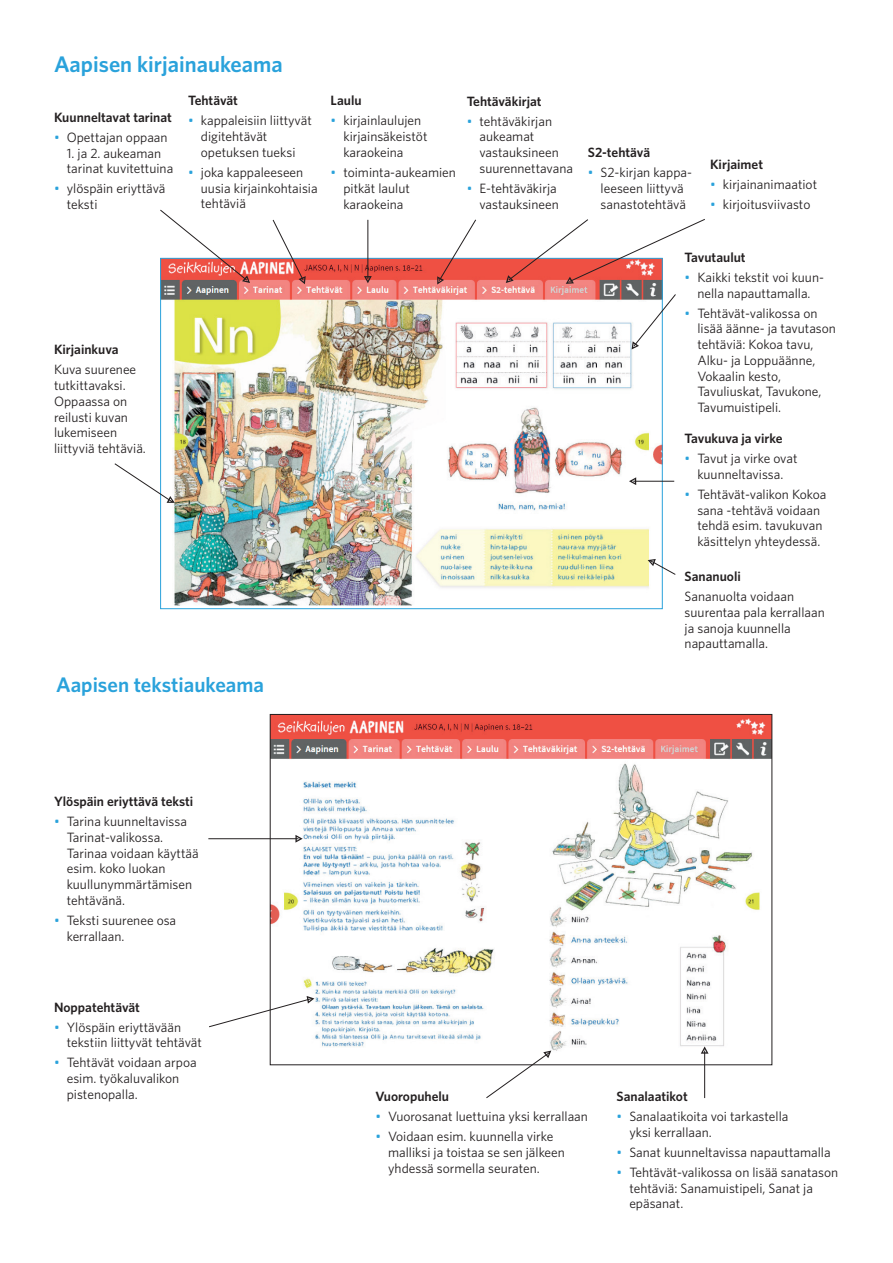
<style>
.page{position:relative;width:893px;height:1263px;background:#fff}
.page>*{position:absolute;margin:0;border:0;box-sizing:border-box;transform-origin:0 0}
.t1{font:600 22.5px "Whitney";color:#2aa2db}
.t2{font:600 21px "Whitney";color:#2aa2db}
.t3{font:13.5px/15.8px "Whitney";color:#231f20}
.t4{font:600 13.5px "Whitney";color:#231f20}
.s1{color:#2aa2db}
</style>
<div class="page">
<img style="left:162px;top:260px;width:498px;height:346px">
<img style="left:272px;top:716px;width:498px;height:347px">
<svg style="left:114px;top:463px;width:59px;height:40px"></svg>
<svg style="left:209px;top:997px;width:104px;height:31px"></svg>
<hr style="left:208px;top:838px;width:90px;height:1px;background:#231f20">
<svg style="left:295px;top:836px;width:5px;height:5px"></svg>
<hr style="left:367px;top:220px;width:1px;height:59px;background:#231f20">
<svg style="left:365px;top:276px;width:5px;height:5px"></svg>
<svg style="left:632px;top:293px;width:44px;height:55px"></svg>
<svg style="left:437px;top:219px;width:40px;height:64px"></svg>
<svg style="left:507px;top:219px;width:198px;height:65px"></svg>
<svg style="left:272px;top:219px;width:33px;height:63px"></svg>
<svg style="left:160px;top:209px;width:89px;height:73px"></svg>
<hr style="left:633px;top:481px;width:41px;height:1px;background:#231f20">
<svg style="left:631px;top:479px;width:5px;height:5px"></svg>
<svg style="left:649px;top:559px;width:27px;height:16px"></svg>
<svg style="left:485px;top:1051px;width:65px;height:48px"></svg>
<hr style="left:704px;top:1051px;width:1px;height:47px;background:#231f20">
<svg style="left:702px;top:1049px;width:5px;height:5px"></svg>
<h1 class="t1" style="left:54px;top:49px;width:230px">Aapisen kirjainaukeama</h1>
<p class="t4" style="left:54px;top:108px;width:119px">Kuunneltavat tarinat</p>
<p class="t3" style="left:54px;top:129px;width:115px"><span class="s1">•</span> Opettajan oppaan</p>
<p class="t3" style="left:67px;top:145px;width:108px">1. ja 2. aukeaman tarinat kuvitettuina</p>
<p class="t3" style="left:67px;top:181px;width:100px;text-indent:-13px"><span class="s1">•</span> ylöspäin eriyttävä teksti</p>
<p class="t4" style="left:188px;top:92px;width:51px">Tehtävät</p>
<p class="t3" style="left:201px;top:113px;width:112px;text-indent:-13px"><span class="s1">•</span> kappaleisiin liittyvät digitehtävät opetuksen tueksi</p>
<p class="t3" style="left:201px;top:164px;width:118px;text-indent:-13px"><span class="s1">•</span> joka kappaleeseen uusia kirjainkohtaisia tehtäviä</p>
<p class="t4" style="left:331px;top:92px;width:32px">Laulu</p>
<p class="t3" style="left:343px;top:113px;width:86px;text-indent:-13px"><span class="s1">•</span> kirjainlaulujen kirjainsäkeistöt karaokeina</p>
<p class="t3" style="left:343px;top:164px;width:114px;text-indent:-13px"><span class="s1">•</span> toiminta-aukeamien pitkät laulut karaokeina</p>
<p class="t4" style="left:467px;top:92px;width:76px">Tehtäväkirjat</p>
<p class="t3" style="left:479px;top:113px;width:95px;text-indent:-13px"><span class="s1">•</span> tehtäväkirjan aukeamat vastauksineen suurennettavana</p>
<p class="t3" style="left:467px;top:180px;width:94px;text-align:right"><span class="s1">•</span> E-tehtäväkirja vastauksineen</p>
<p class="t4" style="left:54px;top:341px;width:66px">Kirjainkuva</p>
<p class="t3" style="left:54px;top:361px;width:93px">Kuva suurenee tutkittavaksi.<br>Oppaassa on reilusti kuvan lukemiseen liittyviä tehtäviä.</p>
<h2 class="t2" style="left:56px;top:671px;width:209px">Aapisen tekstiaukeama</h2>
<p class="t4" style="left:588px;top:143px;width:64px">S2-tehtävä</p>
<p class="t3" style="left:588px;top:164px;width:106px;text-align:center"><span class="s1">•</span> S2-kirjan kappa&shy;leeseen liittyvä sanastotehtävä</p>
<p class="t4" style="left:710px;top:155px;width:54px">Kirjaimet</p>
<p class="t3" style="left:710px;top:176px;width:108px"><span class="s1">•</span> kirjainanimaatiot</p>
<p class="t3" style="left:710px;top:196px;width:102px"><span class="s1">•</span> kirjoitusviivasto</p>
<p class="t4" style="left:685px;top:248px;width:63px">Tavutaulut</p>
<p class="t3" style="left:685px;top:269px;width:141px;text-align:center"><span class="s1">•</span> Kaikki tekstit voi kuun&shy;nella napauttamalla.</p>
<p class="t3" style="left:697px;top:305px;width:140px;text-indent:-13px"><span class="s1">•</span> Tehtävät-valikossa on lisää äänne- ja tavutason tehtäviä: Kokoa tavu,<br>Alku- ja Loppuäänne,<br>Vokaalin kesto,<br>Tavuliuskat, Tavukone,<br>Tavumuistipeli.</p>
<p class="t4" style="left:685px;top:429px;width:99px">Tavukuva ja virke</p>
<p class="t3" style="left:685px;top:450px;width:114px;text-align:center"><span class="s1">•</span> Tavut ja virke ovat kuunneltavissa.</p>
<p class="t3" style="left:697px;top:486px;width:131px;text-indent:-13px"><span class="s1">•</span> Tehtävät-valikon Kokoa sana -tehtävä voidaan tehdä esim. tavukuvan käsittelyn yhteydessä.</p>
<p class="t4" style="left:685px;top:567px;width:58px">Sananuoli</p>
<p class="t3" style="left:685px;top:588px;width:142px">Sananuolta voidaan suurentaa pala kerrallaan ja sanoja kuunnella napauttamalla.</p>
<p class="t4" style="left:54px;top:792px;width:141px">Ylöspäin eriyttävä teksti</p>
<p class="t3" style="left:67px;top:813px;width:133px;text-indent:-13px"><span class="s1">•</span> Tarina kuunneltavissa<br>Tarinat-valikossa.<br>Tarinaa voidaan käyttää esim. koko luokan kuullunymmärtämisen tehtävänä.</p>
<p class="t3" style="left:67px;top:912px;width:111px;text-indent:-13px"><span class="s1">•</span> Teksti suurenee osa kerrallaan.</p>
<p class="t4" style="left:54px;top:998px;width:87px">Noppatehtävät</p>
<p class="t3" style="left:67px;top:1019px;width:137px;text-indent:-13px"><span class="s1">•</span> Ylöspäin eriyttävään tekstiin liittyvät tehtävät</p>
<p class="t3" style="left:67px;top:1054px;width:131px;text-indent:-13px"><span class="s1">•</span> Tehtävät voidaan arpoa esim. työkaluvalikon pistenopalla.</p>
<p class="t4" style="left:375px;top:1087px;width:75px">Vuoropuhelu</p>
<p class="t3" style="left:375px;top:1108px;width:214px"><span class="s1">•</span> Vuorosanat luettuina yksi kerrallaan</p>
<p class="t3" style="left:388px;top:1128px;width:178px;text-indent:-13px"><span class="s1">•</span> Voidaan esim. kuunnella virke malliksi ja toistaa se sen jälkeen yhdessä sormella seuraten.</p>
<p class="t4" style="left:617px;top:1087px;width:73px">Sanalaatikot</p>
<p class="t3" style="left:629px;top:1108px;width:161px;text-indent:-13px"><span class="s1">•</span> Sanalaatikoita voi tarkastella yksi kerrallaan.</p>
<p class="t3" style="left:617px;top:1144px;width:216px"><span class="s1">•</span> Sanat kuunneltavissa napauttamalla</p>
<p class="t3" style="left:629px;top:1164px;width:210px;text-indent:-13px"><span class="s1">•</span> Tehtävät-valikossa on lisää sanatason tehtäviä: Sanamuistipeli, Sanat ja epäsanat.</p>
</div>
